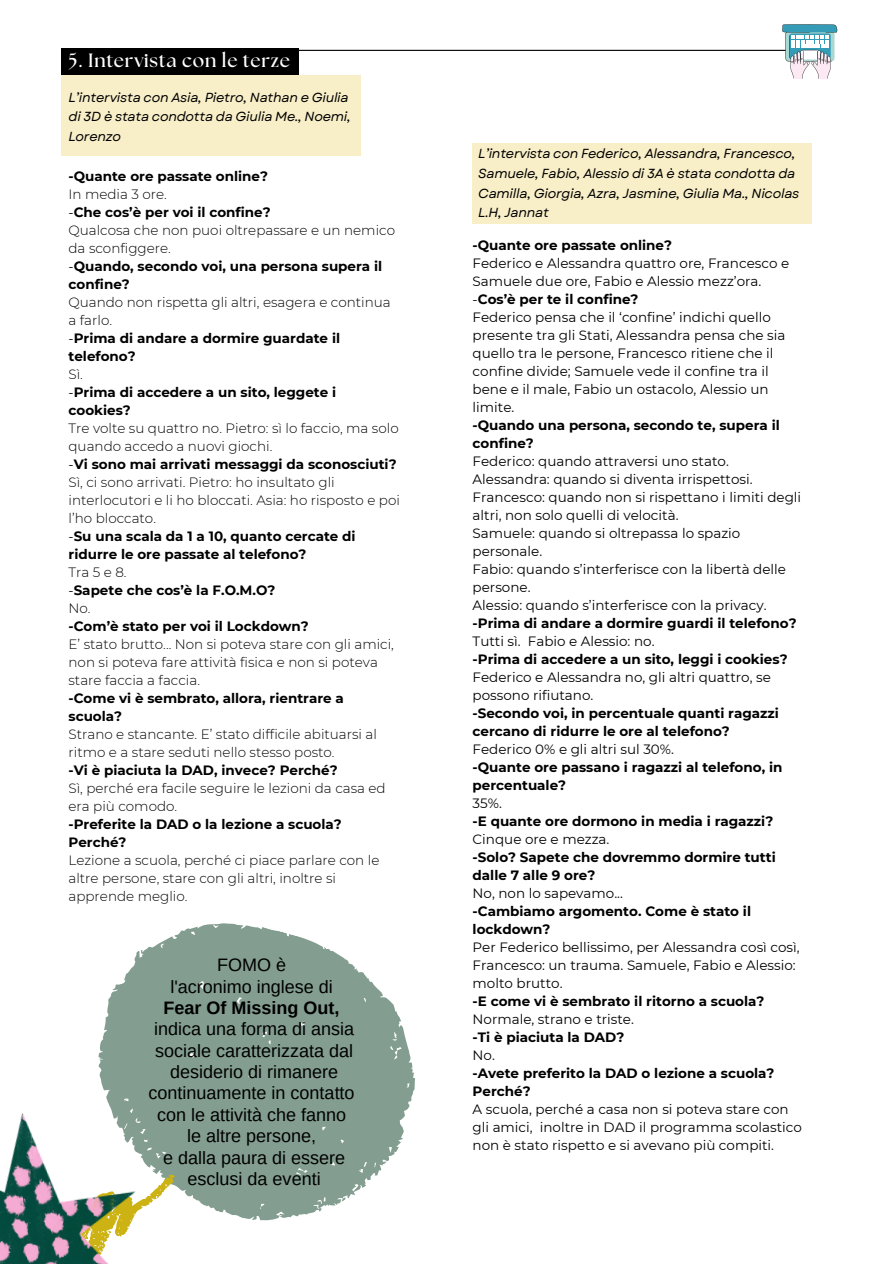
<style>
.page{position:relative;width:894px;height:1264px;background:#fff}
.page>*{position:absolute;margin:0;border:0;box-sizing:border-box;transform-origin:0 0}
.t1{font:700 19.2px "The Seasons";letter-spacing:.04em;color:#fff}
.t2{font:18px/21.5px "Arimo";color:#000;text-align:center}
.t3{font:700 13.5px/18px "Montserrat";color:#000}
.t4{font:13.5px/18px "Montserrat";color:#000}
.t5{font:300 13.5px/18px "Montserrat";color:#000}
.t6{font:italic 13.2px/19.6px "Garet";letter-spacing:-.02em;color:#000001}
.s1{font-weight:400}
.s2{font-weight:700}
</style>
<div class="page">
<hr style="left:81px;top:50px;width:731px;height:1px;background:#000">
<svg style="left:98px;top:923px;width:317px;height:298px;fill:#839e90"></svg>
<svg style="left:152px;top:1174px;width:23px;height:47px"></svg>
<img style="left:0;top:1101px;width:152px;height:162px">
<div style="left:61px;top:48px;width:237px;height:26px;background:#000"></div>
<div style="left:61px;top:75px;width:299px;height:81px;background:#f8eec7"></div>
<div style="left:472px;top:143px;width:339px;height:81px;background:#f8eec7"></div>
<svg style="left:781px;top:24px;width:56px;height:55px"></svg>
<h1 class="t1" style="left:68px;top:52px;width:223px">5. Intervista con le terze</h1>
<p class="t6" style="left:68px;top:87px;width:284px">L’intervista con Asia, Pietro, Nathan e Giulia di 3D è stata condotta da Giulia Me., Noemi,<br>Lorenzo</p>
<p class="t3" style="left:68px;top:167px;width:201px">-Quante ore passate online?</p>
<p class="t5" style="left:68px;top:185px;width:100px">In media 3 ore.</p>
<p class="t3" style="left:68px;top:203px;width:204px"><span class="s1">-</span>Che cos’è per voi il confine?</p>
<p class="t5" style="left:68px;top:221px;width:328px">Qualcosa che non puoi oltrepassare e un nemico da sconfiggere.</p>
<p class="t3" style="left:68px;top:257px;width:315px"><span class="s1">-</span>Quando, secondo voi, una persona supera il confine?</p>
<p class="t5" style="left:68px;top:293px;width:323px">Quando non rispetta gli altri, esagera e continua a farlo.</p>
<p class="t3" style="left:68px;top:329px;width:273px"><span class="s1">-</span>Prima di andare a dormire guardate il telefono?</p>
<p class="t5" style="left:68px;top:365px;width:16px">Sì.</p>
<p class="t3" style="left:68px;top:383px;width:269px"><span class="s1">-</span>Prima di accedere a un sito, leggete i cookies?</p>
<p class="t5" style="left:68px;top:419px;width:331px">Tre volte su quattro no. Pietro: sì lo faccio, ma solo quando accedo a nuovi giochi.</p>
<p class="t3" style="left:68px;top:455px;width:329px"><span class="s1">-</span>Vi sono mai arrivati messaggi da sconosciuti?</p>
<p class="t5" style="left:68px;top:473px;width:333px">Sì, ci sono arrivati. Pietro: ho insultato gli interlocutori e li ho bloccati. Asia: ho risposto e poi l’ho bloccato.</p>
<p class="t3" style="left:68px;top:527px;width:288px"><span class="s1">-</span>Su una scala da 1 a 10, quanto cercate di ridurre le ore passate al telefono?</p>
<p class="t5" style="left:68px;top:563px;width:60px">Tra 5 e 8.</p>
<p class="t3" style="left:68px;top:581px;width:208px"><span class="s1">-</span>Sapete che cos’è la F.O.M.O?</p>
<p class="t5" style="left:68px;top:599px;width:24px">No.</p>
<p class="t3" style="left:68px;top:617px;width:242px">-Com’è stato per voi il Lockdown?</p>
<p class="t5" style="left:68px;top:635px;width:327px">E’ stato brutto... Non si poteva stare con gli amici, non si poteva fare attività fisica e non si poteva stare faccia a faccia.</p>
<p class="t3" style="left:68px;top:689px;width:277px">-Come vi è sembrato, allora, rientrare a scuola?</p>
<p class="t5" style="left:68px;top:725px;width:310px">Strano e stancante. E’ stato difficile abituarsi al ritmo e a stare seduti nello stesso posto.</p>
<p class="t3" style="left:68px;top:761px;width:271px">-Vi è piaciuta la DAD, invece? Perché?</p>
<p class="t5" style="left:68px;top:779px;width:318px">Sì, perché era facile seguire le lezioni da casa ed era più comodo.</p>
<p class="t3" style="left:68px;top:815px;width:275px">-Preferite la DAD o la lezione a scuola?<br>Perché?</p>
<p class="t5" style="left:68px;top:851px;width:312px">Lezione a scuola, perché ci piace parlare con le altre persone, stare con gli altri, inoltre si apprende meglio.</p>
<p class="t2" style="left:148px;top:954px;width:207px">FOMO è<br>l'acronimo inglese di<br><span class="s2">Fear Of Missing Out, </span>indica una forma di ansia sociale caratterizzata dal desiderio di rimanere continuamente in contatto con le attività che fanno le altre persone,</p>
<p class="t2" style="left:163px;top:1146px;width:184px">e dalla paura di essere esclusi da eventi</p>
<p class="t6" style="left:478px;top:144px;width:322px">L’intervista con Federico, Alessandra, Francesco, Samuele, Fabio, Alessio di 3A è stata condotta da Camilla, Giorgia, Azra, Jasmine, Giulia Ma., Nicolas L.H, Jannat</p>
<p class="t3" style="left:472px;top:236px;width:201px">-Quante ore passate online?</p>
<p class="t4" style="left:472px;top:254px;width:318px">Federico e Alessandra quattro ore, Francesco e<br>Samuele due ore, Fabio e Alessio mezz’ora.</p>
<p class="t3" style="left:472px;top:290px;width:167px"><span class="s1">-</span>Cos’è per te il confine?</p>
<p class="t4" style="left:472px;top:308px;width:314px">Federico pensa che il ‘confine’ indichi quello presente tra gli Stati, Alessandra pensa che sia quello tra le persone, Francesco ritiene che il confine divide; Samuele vede il confine tra il bene e il male, Fabio un ostacolo, Alessio un limite.</p>
<p class="t3" style="left:472px;top:416px;width:308px">-Quando una persona, secondo te, supera il confine?</p>
<p class="t4" style="left:472px;top:452px;width:330px">Federico: quando attraversi uno stato.<br>Alessandra: quando si diventa irrispettosi.<br>Francesco: quando non si rispettano i limiti degli altri, non solo quelli di velocità.</p>
<p class="t4" style="left:472px;top:524px;width:269px">Samuele: quando si oltrepassa lo spazio personale.</p>
<p class="t4" style="left:472px;top:560px;width:315px">Fabio: quando s’interferisce con la libertà delle persone.</p>
<p class="t4" style="left:472px;top:596px;width:295px">Alessio: quando s’interferisce con la privacy.</p>
<p class="t3" style="left:472px;top:614px;width:325px">-Prima di andare a dormire guardi il telefono?</p>
<p class="t4" style="left:472px;top:632px;width:183px">Tutti sì. Fabio e Alessio: no.</p>
<p class="t3" style="left:472px;top:650px;width:316px">-Prima di accedere a un sito, leggi i cookies?</p>
<p class="t4" style="left:472px;top:668px;width:300px">Federico e Alessandra no, gli altri quattro, se possono rifiutano.</p>
<p class="t3" style="left:472px;top:704px;width:308px">-Secondo voi, in percentuale quanti ragazzi cercano di ridurre le ore al telefono?</p>
<p class="t4" style="left:472px;top:740px;width:203px">Federico 0% e gli altri sul 30%.</p>
<p class="t3" style="left:472px;top:758px;width:311px">-Quante ore passano i ragazzi al telefono, in percentuale?</p>
<p class="t4" style="left:472px;top:794px;width:31px">35%.</p>
<p class="t3" style="left:472px;top:812px;width:302px">-E quante ore dormono in media i ragazzi?</p>
<p class="t4" style="left:472px;top:830px;width:138px">Cinque ore e mezza.</p>
<p class="t3" style="left:472px;top:848px;width:304px">-Solo? Sapete che dovremmo dormire tutti dalle 7 alle 9 ore?</p>
<p class="t4" style="left:472px;top:884px;width:152px">No, non lo sapevamo...</p>
<p class="t3" style="left:472px;top:902px;width:280px">-Cambiamo argomento. Come è stato il lockdown?</p>
<p class="t4" style="left:472px;top:938px;width:328px">Per Federico bellissimo, per Alessandra così così,<br>Francesco: un trauma. Samuele, Fabio e Alessio: molto brutto.</p>
<p class="t3" style="left:472px;top:992px;width:293px">-E come vi è sembrato il ritorno a scuola?</p>
<p class="t4" style="left:472px;top:1010px;width:163px">Normale, strano e triste.</p>
<p class="t3" style="left:472px;top:1028px;width:153px">-Ti è piaciuta la DAD?</p>
<p class="t4" style="left:472px;top:1046px;width:24px">No.</p>
<p class="t3" style="left:472px;top:1064px;width:303px">-Avete preferito la DAD o lezione a scuola?<br>Perché?</p>
<h2 class="t4" style="left:472px;top:1100px;width:331px">A scuola, perché a casa non si poteva stare con gli amici, inoltre in DAD il programma scolastico non è stato rispetto e si avevano più compiti.</h2>
</div>
